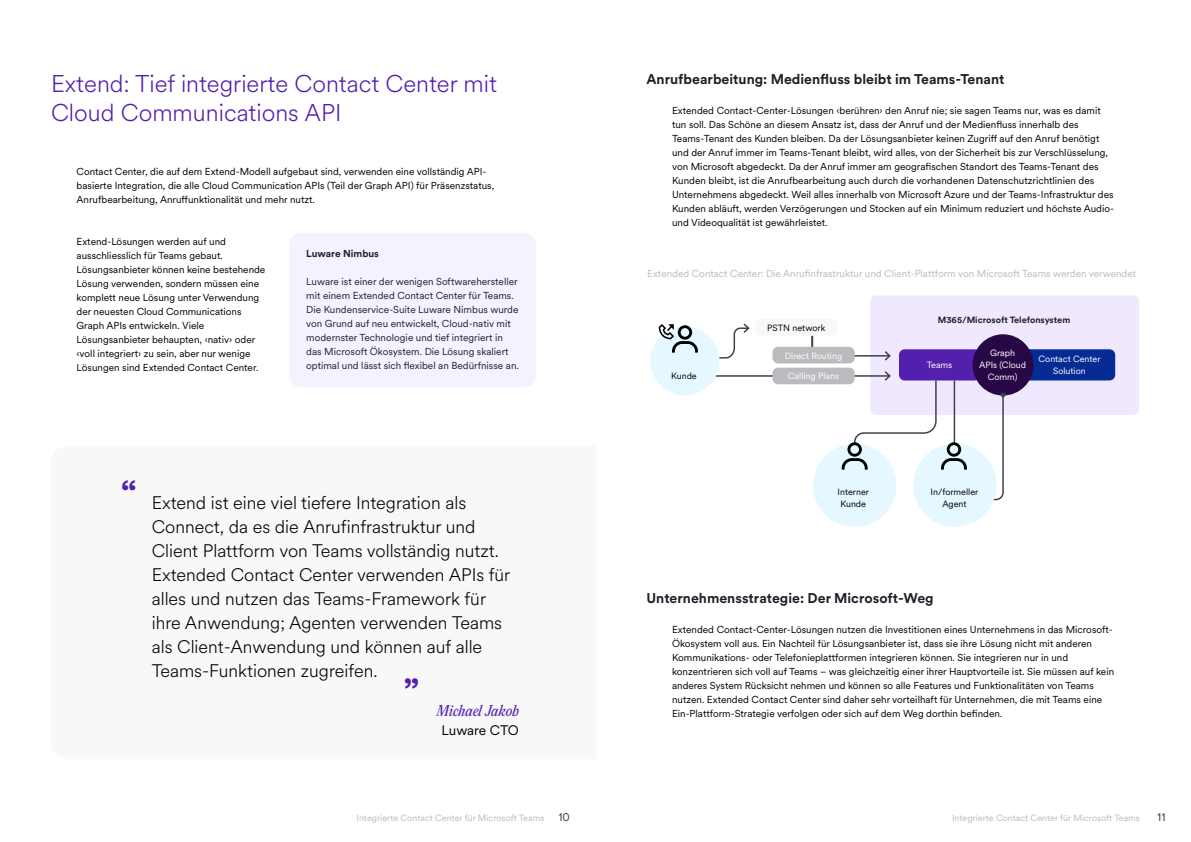
<style>
.page{position:relative;width:1191px;height:842px;background:#fff}
.page>*{position:absolute;margin:0;border:0;box-sizing:border-box;transform-origin:0 0}
.t1{font:700 36px "Circular XX";color:#531fad}
.t2{font:300 24px/28.8px "Circular Spotify Text";color:#531fad}
.t3{font:300 18px/24px "Circular Spotify Text";color:#000}
.t4{font:700 14px "Circular XX";color:#1c2129}
.t5{font:italic 13.7px "PP Editorial New";letter-spacing:-.015em;color:#531fad}
.t6{font:13.7px "Circular XX";letter-spacing:-.01em;color:#000}
.t7{font:12px "Circular XX";color:#3d4248}
.t8{font:10px/14px "Circular XX";color:#000}
.t9{font:10px/14px "Circular XX";color:#1c2129}
.t10{font:10px "Circular XX";color:#babbbe}
.t11{font:700 10px "Circular XX";color:#1c2129}
.t12{font:9px "Circular XX";color:#babbbe}
.t13{font:9px/12px "Circular XX";color:#fff;text-align:center}
.t14{font:9px/12px "Circular XX";color:#000;text-align:center}
.t15{font:700 9px "Circular XX";color:#1c2129}
.s1{font-size:12px;color:#3d4248}
</style>
<div class="page">
<div style="left:289px;top:233px;width:247px;height:154px;background:#f6f1ff;border-radius:12px"></div>
<svg style="left:811px;top:336px;width:2px;height:11px"></svg>
<div style="left:870px;top:295px;width:269px;height:120px;background:#f0e8ff;border-radius:6px"></div>
<div style="left:1024px;top:349px;width:91px;height:31px;background:#072b95;border-radius:6px"></div>
<div style="left:899px;top:349px;width:81px;height:31px;background:#531fad;border-radius:6px"></div>
<div style="left:972px;top:334px;width:61px;height:61px;background:#270845;border-radius:50%"></div>
<hr style="left:822px;top:355px;width:67px;height:2px;background:#3d4248">
<svg style="left:883px;top:351px;width:8px;height:10px"></svg>
<hr style="left:715px;top:375px;width:174px;height:2px;background:#3d4248">
<div style="left:755px;top:319px;width:82px;height:17px;background:#f8f8f9;border-radius:6px"></div>
<div style="left:772px;top:347px;width:82px;height:16px;background:#babbbe;border-radius:6px"></div>
<div style="left:772px;top:368px;width:82px;height:16px;background:#babbbe;border-radius:6px"></div>
<svg style="left:715px;top:323px;width:35px;height:36px"></svg>
<svg style="left:985px;top:393px;width:20px;height:108px"></svg>
<div style="left:813px;top:444px;width:83px;height:83px;background:#e5f8ff;border-radius:50%"></div>
<div style="left:913px;top:444px;width:83px;height:83px;background:#e5f8ff;border-radius:50%"></div>
<div style="left:650px;top:326px;width:69px;height:69px;background:#e5f8ff;border-radius:50%"></div>
<svg style="left:841px;top:370px;width:126px;height:100px"></svg>
<svg style="left:658px;top:324px;width:40px;height:29px"></svg>
<h2 class="t2" style="left:51px;top:69px;width:447px">Extend: Tief integrierte Contact Center mit<br>Cloud Communications API</h2>
<p class="t8" style="left:77px;top:164px;width:419px">Contact Center, die auf dem Extend-Modell aufgebaut sind, verwenden eine vollständig API&shy;basierte Integration, die alle Cloud Communication APIs (Teil der Graph API) für Präsenzstatus,<br>Anrufbearbeitung, Anruffunktionalität und mehr nutzt.</p>
<p class="t8" style="left:77px;top:234px;width:190px">Extend-Lösungen werden auf und ausschliesslich für Teams gebaut.<br>Lösungsanbieter können keine bestehende Lösung verwenden, sondern müssen eine komplett neue Lösung unter Verwendung der neuesten Cloud Communications Graph APIs entwickeln. Viele Lösungsanbieter behaupten, ‹nativ› oder ‹voll integriert› zu sein, aber nur wenige Lösungen sind Extended Contact Center.</p>
<p class="t11" style="left:306px;top:247px;width:74px">Luware Nimbus</p>
<p class="t9" style="left:306px;top:274px;width:214px">Luware ist einer der wenigen Softwarehersteller mit einem Extended Contact Center für Teams.<br>Die Kundenservice-Suite Luware Nimbus wurde von Grund auf neu entwickelt, Cloud-nativ mit modernster Technologie und tief integriert in das Microsoft Ökosystem. Die Lösung skaliert optimal und lässt sich flexibel an Bedürfnisse an.</p>
<h1 class="t1" style="left:121px;top:468px;width:18px">“</h1>
<p class="t3" style="left:152px;top:491px;width:360px">Extend ist eine viel tiefere Integration als Connect, da es die Anrufinfrastruktur und Client Plattform von Teams vollständig nutzt.<br>Extended Contact Center verwenden APIs für alles und nutzen das Teams-Framework für ihre Anwendung; Agenten verwenden Teams als Client-Anwendung und können auf alle Teams-Funktionen zugreifen.</p>
<h1 class="t1" style="left:403px;top:666px;width:18px">”</h1>
<h3 class="t5" style="left:436px;top:701px;width:84px">Michael Jakob</h3>
<h3 class="t6" style="left:441px;top:721px;width:79px">Luware CTO</h3>
<h3 class="t4" style="left:646px;top:70px;width:359px">Anrufbearbeitung: Medienfluss bleibt im Teams-Tenant</h3>
<p class="t8" style="left:672px;top:103px;width:443px">Extended Contact-Center-Lösungen ‹berühren› den Anruf nie; sie sagen Teams nur, was es damit tun soll. Das Schöne an diesem Ansatz ist, dass der Anruf und der Medienfluss innerhalb des Teams-Tenant des Kunden bleiben. Da der Lösungsanbieter keinen Zugriff auf den Anruf benötigt und der Anruf immer im Teams-Tenant bleibt, wird alles, von der Sicherheit bis zur Verschlüsselung, von Microsoft abgedeckt. Da der Anruf immer am geografischen Standort des Teams-Tenant des Kunden bleibt, ist die Anrufbearbeitung auch durch die vorhandenen Datenschutzrichtlinien des Unternehmens abgedeckt. Weil alles innerhalb von Microsoft Azure und der Teams-Infrastruktur des Kunden abläuft, werden Verzögerungen und Stocken auf ein Minimum reduziert und höchste Audio&shy;und Videoqualität ist gewährleistet.</p>
<p class="t10" style="left:647px;top:267px;width:490px">Extended Contact Center: Die Anrufinfrastruktur und Client-Plattform von Microsoft Teams werden verwendet</p>
<p class="t14" style="left:664px;top:367px;width:41px">Customer</p>
<p class="t14" style="left:671px;top:370px;width:27px">Kunde</p>
<p class="t14" style="left:767px;top:321px;width:60px">PSTN network</p>
<p class="t13" style="left:785px;top:349px;width:59px">Direct Routing</p>
<p class="t13" style="left:788px;top:370px;width:53px">Calling Plans</p>
<p class="t15" style="left:937px;top:313px;width:134px">M365/Microsoft Telefonsystem</p>
<p class="t13" style="left:926px;top:359px;width:27px">Teams</p>
<p class="t13" style="left:979px;top:347px;width:49px">Graph<br>APIs (Cloud<br>Comm)</p>
<p class="t13" style="left:1038px;top:353px;width:64px">Contact Center<br>Solution</p>
<p class="t14" style="left:837px;top:486px;width:33px">Interner<br>Kunde</p>
<p class="t14" style="left:930px;top:486px;width:49px">In/formeller<br>Agent</p>
<h3 class="t4" style="left:646px;top:588px;width:289px">Unternehmensstrategie: Der Microsoft-Weg</h3>
<p class="t8" style="left:672px;top:622px;width:443px">Extended Contact-Center-Lösungen nutzen die Investitionen eines Unternehmens in das Microsoft-Ökosystem voll aus. Ein Nachteil für Lösungsanbieter ist, dass sie ihre Lösung nicht mit anderen Kommunikations- oder Telefonieplattformen integrieren können. Sie integrieren nur in und konzentrieren sich voll auf Teams – was gleichzeitig einer ihrer Hauptvorteile ist. Sie müssen auf kein anderes System Rücksicht nehmen und können so alle Features und Funktionalitäten von Teams nutzen. Extended Contact Center sind daher sehr vorteilhaft für Unternehmen, die mit Teams eine Ein-Plattform-Strategie verfolgen oder sich auf dem Weg dorthin befinden.</p>
<p class="t12" style="left:356px;top:812px;width:215px">Integrierte Contact Center für Microsoft Teams <span class="s1">10</span></p>
<p class="t12" style="left:952px;top:812px;width:189px">Integrierte Contact Center für Microsoft Teams</p>
<p class="t7" style="left:1157px;top:809px;width:10px">11</p>
</div>
